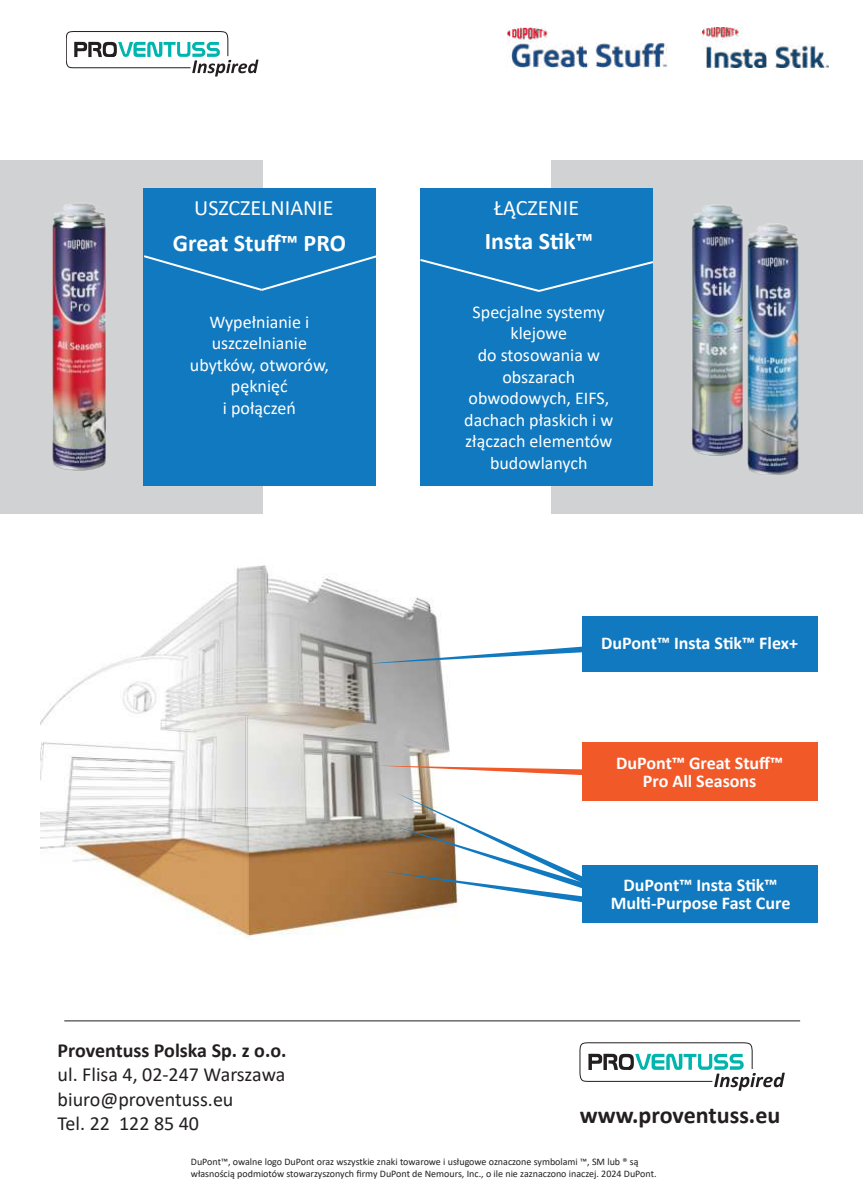
<style>
.page{position:relative;width:863px;height:1203px;background:#fff}
.page>*{position:absolute;margin:0;border:0;box-sizing:border-box;transform-origin:0 0}
.t1{font:700 24px "Calibri";color:#fff}
.t2{font:700 24px "Calibri";color:#231f20}
.t3{font:22px "Calibri";color:#fff}
.t4{font:20px/24px "Calibri";color:#231f20}
.t5{font:700 20px "Calibri";color:#231f20}
.t6{font:18px/21.6px "Calibri";color:#fff;text-align:center}
.t7{font:700 18px/18px "Calibri";color:#fff;text-align:center}
.t8{font:10px/12px "Calibri";color:#231f20}
</style>
<div class="page">
<svg style="left:579px;top:1042px;width:205px;height:48px"></svg>
<hr style="left:64px;top:1020px;width:736px;height:1px;background:#231f20">
<div style="left:0;top:160px;width:263px;height:353px;background:#d1d2d4"></div>
<div style="left:551px;top:160px;width:311px;height:353px;background:#d1d2d4"></div>
<svg style="left:66px;top:31px;width:192px;height:46px"></svg>
<img style="left:52px;top:204px;width:54px;height:267px">
<img style="left:506px;top:27px;width:161px;height:41px">
<img style="left:702px;top:27px;width:126px;height:41px">
<div style="left:420px;top:188px;width:233px;height:298px;background:#1079bf"></div>
<div style="left:143px;top:188px;width:232px;height:297px;background:#1079bf"></div>
<svg style="left:420px;top:259px;width:233px;height:33px"></svg>
<img style="left:747px;top:223px;width:52px;height:252px">
<img style="left:692px;top:205px;width:58px;height:253px">
<svg style="left:144px;top:254px;width:232px;height:38px"></svg>
<div style="left:582px;top:742px;width:235px;height:59px;background:#f15929"></div>
<div style="left:582px;top:865px;width:235px;height:57px;background:#1079bf"></div>
<div style="left:582px;top:616px;width:235px;height:55px;background:#1079bf"></div>
<img style="left:41px;top:565px;width:416px;height:372px">
<svg style="left:375px;top:765px;width:207px;height:10px"></svg>
<svg style="left:382px;top:792px;width:200px;height:111px"></svg>
<svg style="left:358px;top:645px;width:224px;height:19px"></svg>
<h2 class="t3" style="left:194px;top:192px;width:141px">USZCZELNIANIE</h2>
<h1 class="t1" style="left:173px;top:226px;width:174px">Great Stuff™ PRO</h1>
<h3 class="t6" style="left:190px;top:310px;width:140px">Wypełnianie i uszczelnianie ubytków, otworów, pęknięć<br>i połączeń</h3>
<h3 class="t5" style="left:58px;top:1044px;width:230px">Proventuss Polska Sp. z o.o.</h3>
<h3 class="t4" style="left:58px;top:1062px;width:229px">ul. Flisa 4, 02-247 Warszawa biuro@proventuss.eu<br>Tel. 22 122 85 40</h3>
<h2 class="t3" style="left:493px;top:192px;width:87px">ŁĄCZENIE</h2>
<h1 class="t1" style="left:484px;top:224px;width:110px">Insta S琀椀k™</h1>
<h3 class="t6" style="left:464px;top:300px;width:150px">Specjalne systemy klejowe<br>do stosowania w obszarach obwodowych, EIFS, dachach płaskich i w złączach elementów budowlanych</h3>
<h3 class="t7" style="left:601px;top:633px;width:198px">DuPont™ Insta S琀椀k™ Flex+</h3>
<h3 class="t7" style="left:616px;top:753px;width:168px">DuPont™ Great Stuff™<br>Pro All Seasons</h3>
<h3 class="t7" style="left:610px;top:876px;width:181px">DuPont™ Insta S琀椀k™<br>Mul琀椀-Purpose Fast Cure</h3>
<h1 class="t2" style="left:579px;top:1106px;width:202px">www.proventuss.eu</h1>
<p class="t8" style="left:191px;top:1155px;width:467px">DuPont™, owalne logo DuPont oraz wszystkie znaki towarowe i usługowe oznaczone symbolami ™, SM lub ® są własnością podmiotów stowarzyszonych firmy DuPont de Nemours, Inc., o ile nie zaznaczono inaczej. 2024 DuPont.</p>
</div>
